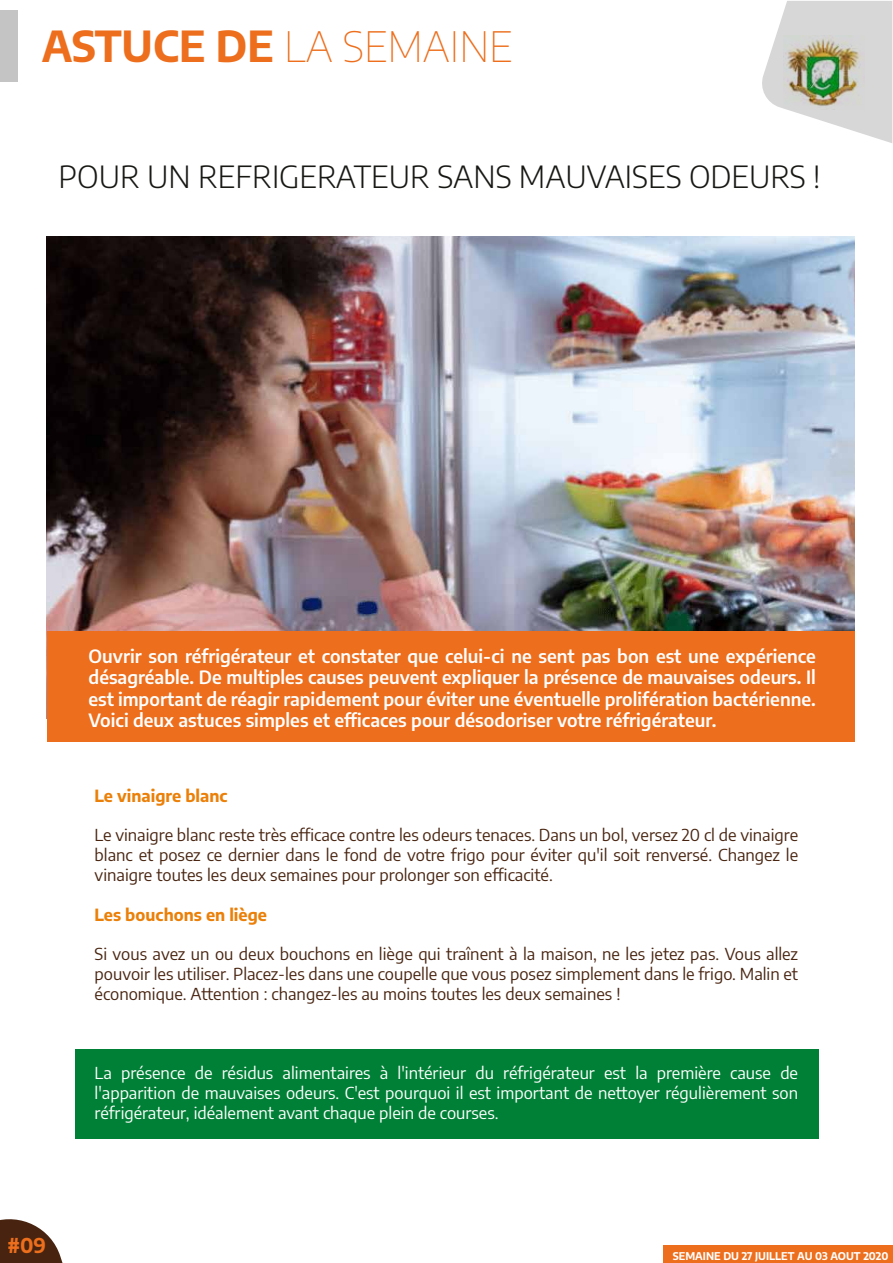
<style>
.page{position:relative;width:893px;height:1263px;background:#fff}
.page>*{position:absolute;margin:0;border:0;box-sizing:border-box;transform-origin:0 0}
.t1{font:100 42px "Encode Sans";color:#ed6e1c}
.t2{font:300 30.6px "Encode Sans";color:#171714}
.t3{font:700 20.1px "Encode Sans";color:#ed6e1c}
.t4{font:600 18px/21.6px "Encode Sans";color:#fff;text-align:justify}
.t5{font:16.5px/19.8px "Encode Sans";color:#482410;text-align:justify}
.t6{font:16.5px/19.8px "Encode Sans";color:#fff;text-align:justify}
.t7{font:700 16.5px "Encode Sans";color:#eb8009}
.t8{font:700 10.5px "Encode Sans";color:#fff}
.s1{font-weight:700}
</style>
<div class="page">
<div style="left:75px;top:1049px;width:743px;height:89px;background:#008036"></div>
<svg style="left:762px;top:1px;width:130px;height:142px"></svg>
<img style="left:783px;top:35px;width:81px;height:74px">
<div style="left:663px;top:1245px;width:229px;height:18px;background:#ed6e1c"></div>
<svg style="left:0;top:1219px;width:63px;height:44px"></svg>
<div style="left:0;top:10px;width:18px;height:71px;background:#c4c4c4"></div>
<img style="left:47px;top:236px;width:807px;height:395px">
<div style="left:47px;top:631px;width:807px;height:111px;background:#ed6e1c"></div>
<h1 class="t1" style="left:42px;top:17px;width:472px"><span class="s1">ASTUCE DE</span> LA SEMAINE</h1>
<h2 class="t2" style="left:59px;top:155px;width:763px">POUR UN REFRIGERATEUR SANS MAUVAISES ODEURS !</h2>
<p class="t4" style="left:89px;top:644px;width:729px">Ouvrir son réfrigérateur et constater que celui-ci ne sent pas bon est une expérience désagréable. De multiples causes peuvent expliquer la présence de mauvaises odeurs. Il est important de réagir rapidement pour éviter une éventuelle prolifération bactérienne.<br>Voici deux astuces simples et efficaces pour désodoriser votre réfrigérateur.</p>
<p class="t7" style="left:95px;top:783px;width:134px">Le vinaigre blanc</p>
<p class="t5" style="left:95px;top:824px;width:705px">Le vinaigre blanc reste très efficace contre les odeurs tenaces. Dans un bol, versez 20 cl de vinaigre blanc et posez ce dernier dans le fond de votre frigo pour éviter qu'il soit renversé. Changez le vinaigre toutes les deux semaines pour prolonger son efficacité.</p>
<p class="t7" style="left:95px;top:902px;width:174px">Les bouchons en liège</p>
<p class="t5" style="left:95px;top:943px;width:705px">Si vous avez un ou deux bouchons en liège qui traînent à la maison, ne les jetez pas. Vous allez pouvoir les utiliser. Placez-les dans une coupelle que vous posez simplement dans le frigo. Malin et économique. Attention : changez-les au moins toutes les deux semaines !</p>
<p class="t3" style="left:8px;top:1230px;width:40px">#09</p>
<p class="t6" style="left:95px;top:1062px;width:705px">La présence de résidus alimentaires à l'intérieur du réfrigérateur est la première cause de l'apparition de mauvaises odeurs. C'est pourquoi il est important de nettoyer régulièrement son réfrigérateur, idéalement avant chaque plein de courses.</p>
<p class="t8" style="left:673px;top:1248px;width:217px">SEMAINE DU 27 JUILLET AU 03 AOUT 2020</p>
</div>
